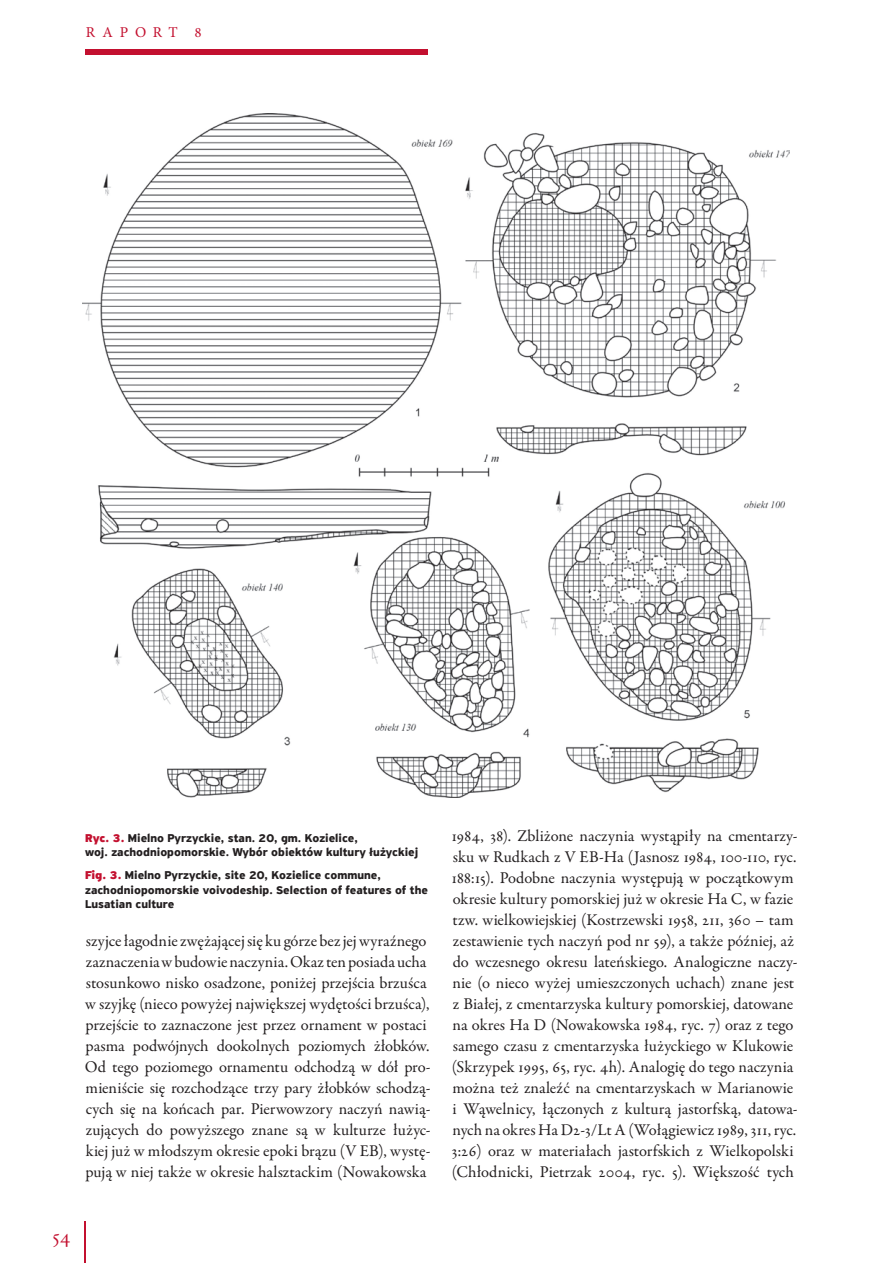
<style>
.page{position:relative;width:893px;height:1263px;background:#fff}
.page>*{position:absolute;margin:0;border:0;box-sizing:border-box;transform-origin:0 0}
.t1{font:21px "Adobe Garamond Pro";color:#c3102f}
.t2{font:16.5px/21px "Garamond Premr Pro";color:#231f20}
.t3{font:15px "Minion Pro";letter-spacing:.45em;color:#c3102f}
.t4{font:700 12px/14.4px "PF Highway Sans Pro";color:#231f20}
.s1{font-weight:900;color:#c3102f}
</style>
<div class="page">
<div style="left:85px;top:49px;width:342px;height:6px;background:#c3102f"></div>
<hr style="left:85px;top:1221px;width:1px;height:42px;background:#c3102f">
<img style="left:82px;top:114px;width:708px;height:683px">
<p class="t3" style="left:86px;top:23px;width:118px">RAPORT 8</p>
<p class="t4" style="left:85px;top:831px;width:335px"><span class="s1">Ryc. 3.</span> Mielno Pyrzyckie, stan. 20, gm. Kozielice,<br>woj. zachodniopomorskie. Wybór obiektów kultury łużyckiej</p>
<p class="t4" style="left:85px;top:868px;width:344px"><span class="s1">Fig. 3.</span> Mielno Pyrzyckie, site 20, Kozielice commune, zachodniopomorskie voivodeship. Selection of features of the<br>Lusatian culture</p>
<p class="t2" style="left:85px;top:931px;width:347px">szyjce łagodnie zwężającej się ku górze bez jej wyraźnego zaznaczenia w budowie naczynia. Okaz ten posiada ucha stosunkowo nisko osadzone, poniżej przejścia brzuśca w szyjkę (nieco powyżej największej wydętości brzuśca), przejście to zaznaczone jest przez ornament w postaci pasma podwójnych dookolnych poziomych żłobków.<br>Od tego poziomego ornamentu odchodzą w dół pro&shy;mieniście się rozchodzące trzy pary żłobków schodzą&shy;cych się na końcach par. Pierwowzory naczyń nawią&shy;zujących do powyższego znane są w kulturze łużyc&shy;kiej już w młodszym okresie epoki brązu (V EB), wystę&shy;pują w niej także w okresie halsztackim (Nowakowska</p>
<p class="t1" style="left:52px;top:1224px;width:19px">54</p>
<p class="t2" style="left:451px;top:826px;width:348px">1984, 38). Zbliżone naczynia wystąpiły na cmentarzy&shy;sku w Rudkach z V EB-Ha (Jasnosz 1984, 100-110, ryc.<br>188:15). Podobne naczynia występują w początkowym okresie kultury pomorskiej już w okresie Ha C, w fazie tzw. wielkowiejskiej (Kostrzewski 1958, 211, 360 – tam zestawienie tych naczyń pod nr 59), a także później, aż do wczesnego okresu lateńskiego. Analogiczne naczy&shy;nie (o nieco wyżej umieszczonych uchach) znane jest z Białej, z cmentarzyska kultury pomorskiej, datowane na okres Ha D (Nowakowska 1984, ryc. 7) oraz z tego samego czasu z cmentarzyska łużyckiego w Klukowie (Skrzypek 1995, 65, ryc. 4h). Analogię do tego naczynia można też znaleźć na cmentarzyskach w Marianowie i Wąwelnicy, łączonych z kulturą jastorfską, datowa&shy;nych na okres Ha D2-3/Lt A (Wołągiewicz 1989, 311, ryc.<br>3:26) oraz w materiałach jastorfskich z Wielkopolski (Chłodnicki, Pietrzak 2004, ryc. 5). Większość tych</p>
</div>
